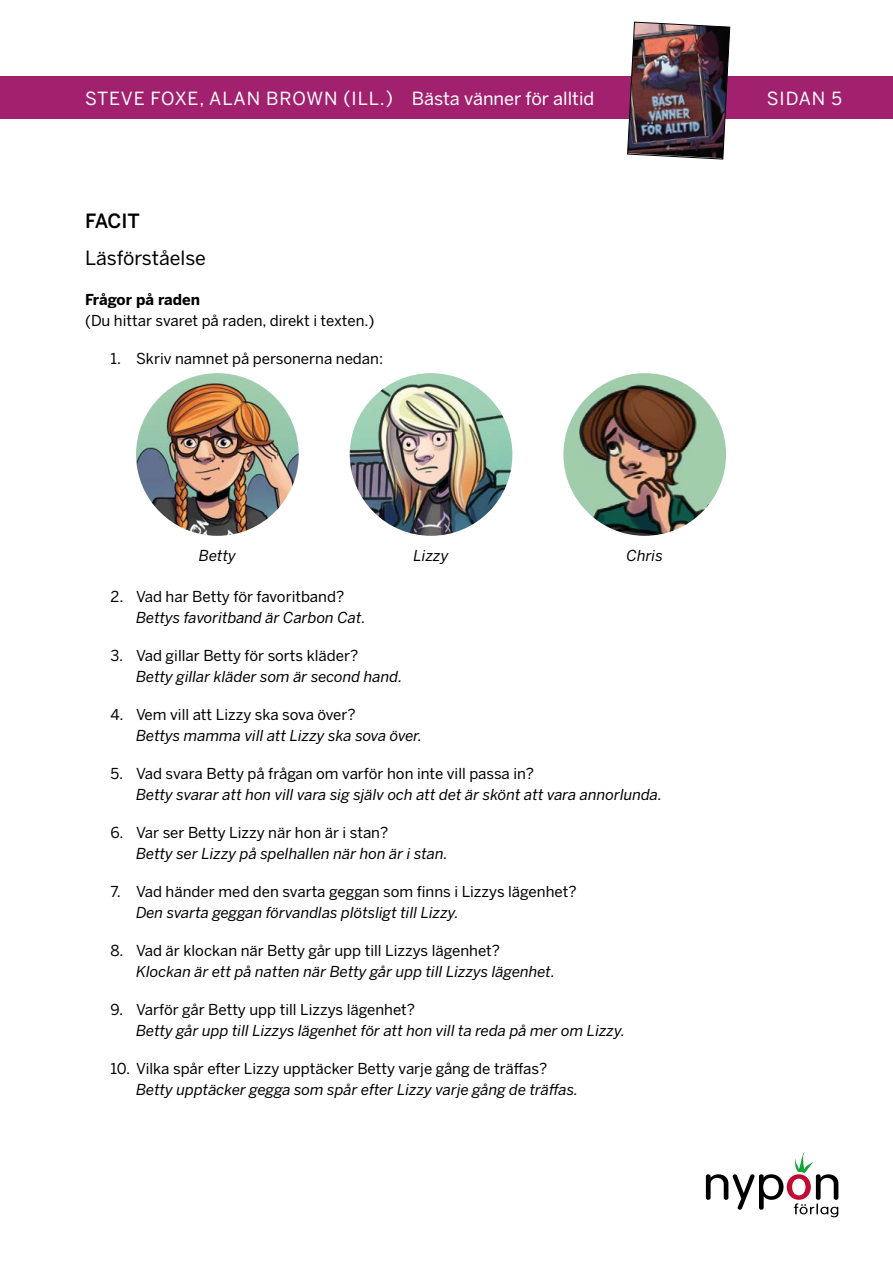
<style>
.page{position:relative;width:893px;height:1263px;background:#fff}
.page>*{position:absolute;margin:0;border:0;box-sizing:border-box;transform-origin:0 0}
.t1{font:19.5px "Benton Sans";color:#000}
.t2{font:500 19.5px "Benton Sans";letter-spacing:-.02em;color:#000}
.t3{font:18px "Benton Sans";letter-spacing:.01em;color:#fff}
.t4{font:15px "Benton Sans";color:#000}
.t5{font:italic 15px "Benton Sans";color:#000}
.t6{font:700 15px "Benton Sans";letter-spacing:-.005em;color:#000}
</style>
<div class="page">
<svg style="left:706px;top:1152px;width:132px;height:65px"></svg>
<div style="left:0;top:77px;width:893px;height:42px;background:#a2216e"></div>
<img style="left:627px;top:21px;width:103px;height:139px">
<img style="left:136px;top:373px;width:163px;height:163px;border-radius:81px">
<img style="left:350px;top:373px;width:162px;height:163px;border-radius:81px">
<img style="left:563px;top:373px;width:163px;height:163px;border-radius:81px">
<p class="t3" style="left:85px;top:87px;width:511px">STEVE FOXE, ALAN BROWN (ILL.) Bästa vänner för alltid</p>
<p class="t3" style="left:767px;top:87px;width:77px">SIDAN 5</p>
<h1 class="t2" style="left:85px;top:209px;width:56px">FACIT</h1>
<h1 class="t1" style="left:85px;top:246px;width:122px">Läsförståelse</h1>
<p class="t6" style="left:85px;top:290px;width:117px">Frågor på raden</p>
<p class="t4" style="left:85px;top:311px;width:291px">(Du hittar svaret på raden, direkt i texten.)</p>
<p class="t4" style="left:111px;top:349px;width:274px">1. Skriv namnet på personerna nedan:</p>
<p class="t5" style="left:199px;top:546px;width:38px">Betty</p>
<p class="t5" style="left:414px;top:546px;width:36px">Lizzy</p>
<p class="t5" style="left:627px;top:546px;width:38px">Chris</p>
<p class="t4" style="left:111px;top:587px;width:235px">2. Vad har Betty för favoritband?</p>
<p class="t5" style="left:136px;top:608px;width:231px">Bettys favoritband är Carbon Cat.</p>
<p class="t4" style="left:111px;top:646px;width:249px">3. Vad gillar Betty för sorts kläder?</p>
<p class="t5" style="left:136px;top:667px;width:268px">Betty gillar kläder som är second hand.</p>
<p class="t4" style="left:111px;top:705px;width:247px">4. Vem vill att Lizzy ska sova över?</p>
<p class="t5" style="left:136px;top:726px;width:288px">Bettys mamma vill att Lizzy ska sova över.</p>
<p class="t4" style="left:111px;top:764px;width:425px">5. Vad svara Betty på frågan om varför hon inte vill passa in?</p>
<p class="t5" style="left:136px;top:785px;width:528px">Betty svarar att hon vill vara sig själv och att det är skönt att vara annorlunda.</p>
<p class="t4" style="left:111px;top:823px;width:279px">6. Var ser Betty Lizzy när hon är i stan?</p>
<p class="t5" style="left:136px;top:844px;width:313px">Betty ser Lizzy på spelhallen när hon är i stan.</p>
<p class="t4" style="left:111px;top:882px;width:468px">7. Vad händer med den svarta geggan som finns i Lizzys lägenhet?</p>
<p class="t5" style="left:136px;top:903px;width:324px">Den svarta geggan förvandlas plötsligt till Lizzy.</p>
<p class="t4" style="left:111px;top:941px;width:391px">8. Vad är klockan när Betty går upp till Lizzys lägenhet?</p>
<p class="t5" style="left:136px;top:962px;width:421px">Klockan är ett på natten när Betty går upp till Lizzys lägenhet.</p>
<p class="t4" style="left:111px;top:1000px;width:306px">9. Varför går Betty upp till Lizzys lägenhet?</p>
<p class="t5" style="left:136px;top:1021px;width:491px">Betty går upp till Lizzys lägenhet för att hon vill ta reda på mer om Lizzy.</p>
<p class="t4" style="left:111px;top:1059px;width:438px">10. Vilka spår efter Lizzy upptäcker Betty varje gång de träffas?</p>
<p class="t5" style="left:136px;top:1080px;width:444px">Betty upptäcker gegga som spår efter Lizzy varje gång de träffas.</p>
</div>
